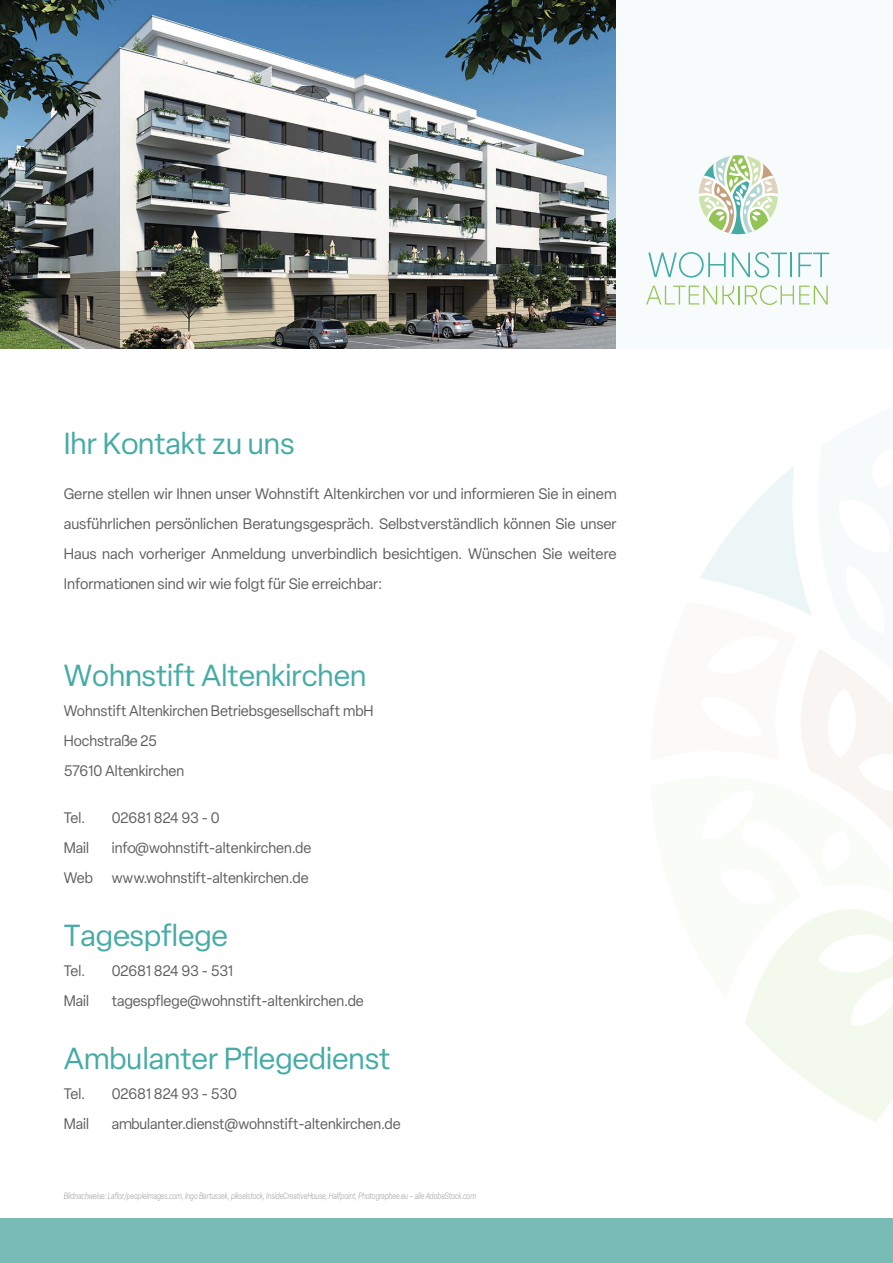
<style>
.page{position:relative;width:893px;height:1263px;background:#fff}
.page>*{position:absolute;margin:0;border:0;box-sizing:border-box;transform-origin:0 0}
.t1{font:30px "Elza";color:#45aba5}
.t2{font:15px/30px "Elza";color:#5f5e5e;scale:.96 1}
.t3{font:15px/30px "Elza";color:#5f5e5e;text-align:justify}
.t4{font:italic 300 9px "Elza";color:#a3a3a2;scale:.8 1}
</style>
<div class="page">
<img style="left:0;top:0;width:616px;height:349px">
<div style="left:617px;top:0;width:276px;height:349px;background:#f8fbfb"></div>
<svg style="left:648px;top:252px;width:78px;height:26px"></svg>
<svg style="left:732px;top:252px;width:55px;height:26px"></svg>
<hr style="left:790px;top:253px;width:2px;height:24px;background:#45aba5">
<svg style="left:798px;top:253px;width:31px;height:24px"></svg>
<svg style="left:646px;top:285px;width:182px;height:20px"></svg>
<svg style="left:699px;top:155px;width:79px;height:79px"></svg>
<div style="left:0;top:1218px;width:893px;height:45px;background:#79bbb6"></div>
<svg style="left:700px;top:466px;width:193px;height:656px"></svg>
<h1 class="t1" style="left:64px;top:424px;width:232px">Ihr Kontakt zu uns</h1>
<p class="t3" style="left:64px;top:478px;width:554px">Gerne stellen wir Ihnen unser Wohnstift Altenkirchen vor und informieren Sie in einem ausführlichen persönlichen Beratungsgespräch. Selbstverständlich können Sie unser Haus nach vorheriger Anmeldung unverbindlich besichtigen. Wünschen Sie weitere Informationen sind wir wie folgt für Sie erreichbar:</p>
<h1 class="t1" style="left:64px;top:656px;width:304px">Wohnstift Altenkirchen</h1>
<p class="t2" style="left:64px;top:696px;width:324px">Wohnstift Altenkirchen Betriebsgesellschaft mbH<br>Hochstraße 25<br>57610 Altenkirchen</p>
<p class="t2" style="left:64px;top:802px;width:24px">Tel.</p>
<p class="t2" style="left:112px;top:802px;width:114px">02681 824 93 - 0</p>
<p class="t2" style="left:64px;top:832px;width:28px">Mail</p>
<p class="t2" style="left:64px;top:832px;width:259px;text-align:right">info@wohnstift-altenkirchen.de<br>Web www.wohnstift-altenkirchen.de</p>
<h1 class="t1" style="left:64px;top:915px;width:166px">Tagespflege</h1>
<p class="t2" style="left:64px;top:955px;width:24px">Tel.</p>
<p class="t2" style="left:112px;top:955px;width:128px">02681 824 93 - 531</p>
<p class="t2" style="left:64px;top:985px;width:28px">Mail</p>
<p class="t2" style="left:112px;top:985px;width:264px">tagespflege@wohnstift-altenkirchen.de</p>
<h1 class="t1" style="left:64px;top:1038px;width:328px">Ambulanter Pflegedienst</h1>
<p class="t2" style="left:64px;top:1078px;width:24px">Tel.</p>
<p class="t2" style="left:112px;top:1078px;width:132px">02681 824 93 - 530</p>
<p class="t2" style="left:64px;top:1108px;width:28px">Mail</p>
<p class="t2" style="left:112px;top:1108px;width:302px">ambulanter.dienst@wohnstift-altenkirchen.de</p>
<p class="t4" style="left:64px;top:1190px;width:517px">Bildnachweise: Laflor/peopleimages.com, Ingo Bartussek, pikselstock, InsideCreativeHouse, Halfpoint, Photographee.eu – alle AdobeStock.com</p>
</div>
